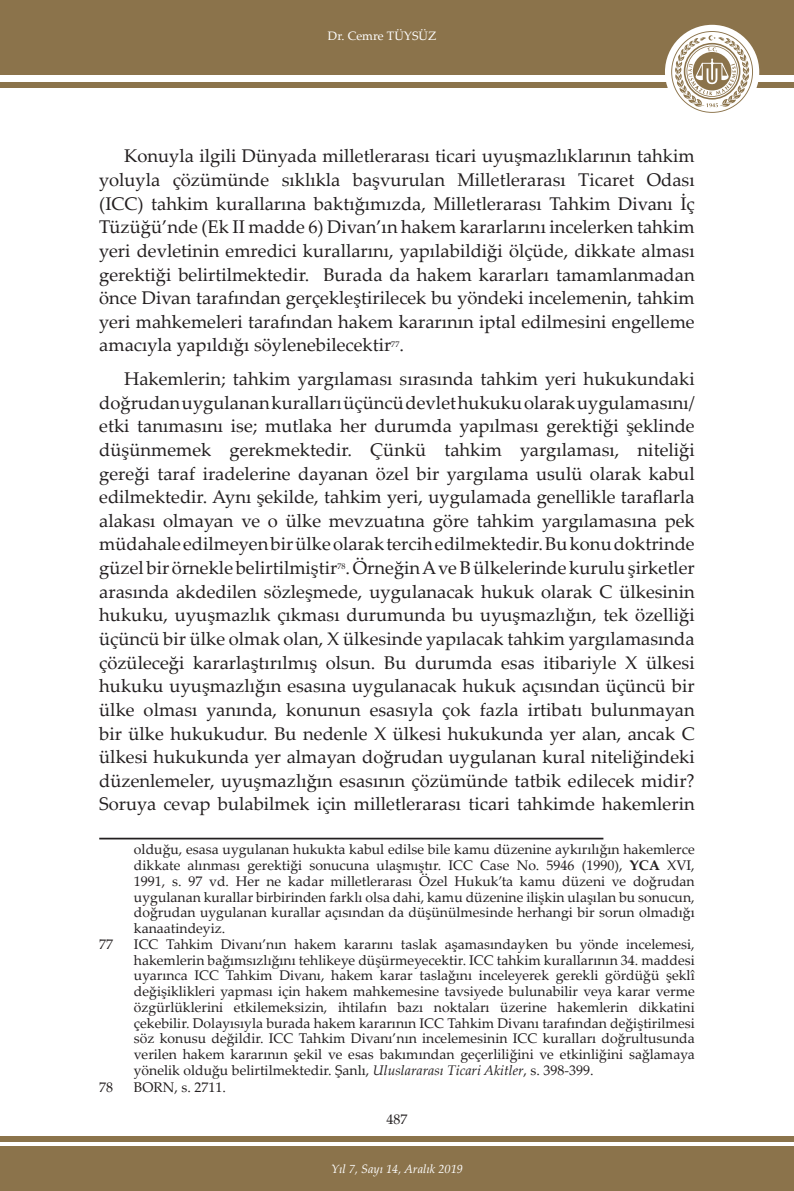
<style>
.page{position:relative;width:794px;height:1191px;background:#fff}
.page>*{position:absolute;margin:0;border:0;box-sizing:border-box;transform-origin:0 0}
.t1{font:18.38px/23.6px "Palatino Linotype";color:#231f20;text-align:justify}
.t2{font:14px/15.8px "Palatino Linotype";color:#231f20;text-align:justify}
.t3{font:italic 12.25px "Palatino Linotype";color:#fff}
.t4{font:12.25px "Palatino Linotype";color:#fff}
.t5{font:8.22px "Palatino Linotype";color:#231f20}
.s1{font-weight:700}
.s2{font-style:italic}
</style>
<div class="page">
<div style="left:0;top:1136px;width:794px;height:5px;background:#8b734b"></div>
<div style="left:0;top:1146px;width:794px;height:45px;background:#8b734b"></div>
<div style="left:0;top:82px;width:794px;height:6px;background:#8b734b"></div>
<div style="left:0;top:0;width:794px;height:74px;background:#8b734b"></div>
<div style="left:665px;top:25px;width:94px;height:94px;background:#fff;border-radius:50%"></div>
<svg style="left:671px;top:31px;width:82px;height:82px"></svg>
<hr style="left:99px;top:837px;width:504px;height:2px;background:#231f20">
<p class="t4" style="left:328px;top:28px;width:110px">Dr. Cemre TÜYSÜZ</p>
<p class="t1" style="left:99px;top:143px;width:597px;text-indent:25px">Konuyla ilgili Dünyada milletlerarası ticari uyuşmazlıklarının tahkim yoluyla çözümünde sıklıkla başvurulan Milletlerarası Ticaret Odası (ICC) tahkim kurallarına baktığımızda, Milletlerarası Tahkim Divanı İç Tüzüğü’nde (Ek II madde 6) Divan’ın hakem kararlarını incelerken tahkim yeri devletinin emredici kurallarını, yapılabildiği ölçüde, dikkate alması gerektiği belirtilmektedir. Burada da hakem kararları tamamlanmadan önce Divan tarafından gerçekleştirilecek bu yöndeki incelemenin, tahkim yeri mahkemeleri tarafından hakem kararının iptal edilmesini engelleme amacıyla yapıldığı söylenebilecektir .</p>
<p class="t5" style="left:391px;top:338px;width:10px">77</p>
<p class="t1" style="left:99px;top:366px;width:597px;text-indent:25px">Hakemlerin; tahkim yargılaması sırasında tahkim yeri hukukundaki doğrudan uygulanan kuralları üçüncü devlet hukuku olarak uygulamasını/ etki tanımasını ise; mutlaka her durumda yapılması gerektiği şeklinde düşünmemek gerekmektedir. Çünkü tahkim yargılaması, niteliği gereği taraf iradelerine dayanan özel bir yargılama usulü olarak kabul edilmektedir. Aynı şekilde, tahkim yeri, uygulamada genellikle taraflarla alakası olmayan ve o ülke mevzuatına göre tahkim yargılamasına pek müdahale edilmeyen bir ülke olarak tercih edilmektedir. Bu konu doktrinde güzel bir örnekle belirtilmiştir . Örneğin A ve B ülkelerinde kurulu şirketler</p>
<p class="t5" style="left:337px;top:561px;width:10px">78</p>
<p class="t1" style="left:99px;top:579px;width:597px">arasında akdedilen sözleşmede, uygulanacak hukuk olarak C ülkesinin hukuku, uyuşmazlık çıkması durumunda bu uyuşmazlığın, tek özelliği üçüncü bir ülke olmak olan, X ülkesinde yapılacak tahkim yargılamasında çözüleceği kararlaştırılmış olsun. Bu durumda esas itibariyle X ülkesi hukuku uyuşmazlığın esasına uygulanacak hukuk açısından üçüncü bir ülke olması yanında, konunun esasıyla çok fazla irtibatı bulunmayan bir ülke hukukudur. Bu nedenle X ülkesi hukukunda yer alan, ancak C ülkesi hukukunda yer almayan doğrudan uygulanan kural niteliğindeki düzenlemeler, uyuşmazlığın esasının çözümünde tatbik edilecek midir?<br>Soruya cevap bulabilmek için milletlerarası ticari tahkimde hakemlerin</p>
<p class="t2" style="left:134px;top:841px;width:562px">olduğu, esasa uygulanan hukukta kabul edilse bile kamu düzenine aykırılığın hakemlerce dikkate alınması gerektiği sonucuna ulaşmıştır. ICC Case No. 5946 (1990), <span class="s1">YCA</span> XVI, 1991, s. 97 vd. Her ne kadar milletlerarası Özel Hukuk’ta kamu düzeni ve doğrudan uygulanan kurallar birbirinden farklı olsa dahi, kamu düzenine ilişkin ulaşılan bu sonucun, doğrudan uygulanan kurallar açısından da düşünülmesinde herhangi bir sorun olmadığı kanaatindeyiz.</p>
<p class="t2" style="left:99px;top:935px;width:15px">77</p>
<p class="t2" style="left:134px;top:935px;width:562px">ICC Tahkim Divanı’nın hakem kararını taslak aşamasındayken bu yönde incelemesi, hakemlerin bağımsızlığını tehlikeye düşürmeyecektir. ICC tahkim kurallarının 34. maddesi uyarınca ICC Tahkim Divanı, hakem karar taslağını inceleyerek gerekli gördüğü şeklî değişiklikleri yapması için hakem mahkemesine tavsiyede bulunabilir veya karar verme özgürlüklerini etkilemeksizin, ihtilafın bazı noktaları üzerine hakemlerin dikkatini çekebilir. Dolayısıyla burada hakem kararının ICC Tahkim Divanı tarafından değiştirilmesi söz konusu değildir. ICC Tahkim Divanı’nın incelemesinin ICC kuralları doğrultusunda verilen hakem kararının şekil ve esas bakımından geçerliliğini ve etkinliğini sağlamaya yönelik olduğu belirtilmektedir. Şanlı, <span class="s2">Uluslararası Ticari Akitler</span>, s. 398-399.</p>
<p class="t2" style="left:99px;top:1078px;width:16px">78</p>
<p class="t2" style="left:134px;top:1078px;width:93px">BORN, s. 2711.</p>
<p class="t2" style="left:386px;top:1110px;width:22px">487</p>
<p class="t3" style="left:331px;top:1159px;width:133px">Yıl 7, Sayı 14, Aralık 2019</p>
</div>
